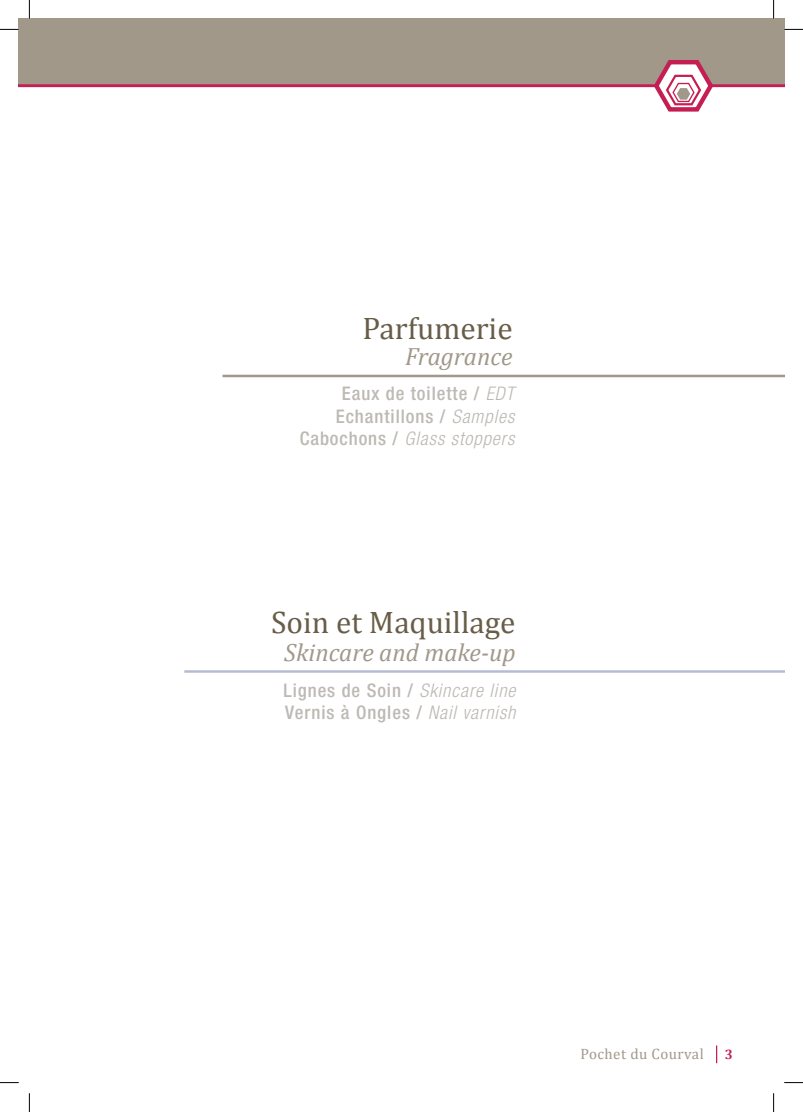
<style>
.page{position:relative;width:803px;height:1112px;background:#fff}
.page>*{position:absolute;margin:0;border:0;box-sizing:border-box;transform-origin:0 0}
.t1{font:31.25px "Cambria";color:#685d49}
.t2{font:italic 25px "Cambria";color:#a1988a}
.t3{font:500 condensed 18.75px/22.5px "Helvetica Neue";letter-spacing:.05em;color:#bdb9b4;text-align:right}
.t4{font:15px "Cambria";letter-spacing:.03em;color:#a1988a}
.t5{font:700 13.75px "Cambria";color:#c51e53}
.s1{font-weight:300;font-style:italic}
</style>
<div class="page">
<div style="left:19px;top:19px;width:765px;height:65px;background:#a1988a"></div>
<hr style="left:19px;top:84px;width:765px;height:3px;background:#c51e53">
<svg style="left:651px;top:60px;width:65px;height:52px"></svg>
<svg style="left:716px;top:1045px;width:1px;height:17px"></svg>
<hr style="left:184px;top:670px;width:600px;height:2px;background:#b5bbd4">
<hr style="left:222px;top:374px;width:562px;height:3px;background:#a1988a">
<svg style="left:0;top:29px;width:19px;height:1px"></svg>
<svg style="left:784px;top:29px;width:19px;height:1px"></svg>
<svg style="left:0;top:1082px;width:19px;height:1px"></svg>
<svg style="left:784px;top:1082px;width:19px;height:1px"></svg>
<svg style="left:29px;top:0;width:1px;height:19px"></svg>
<svg style="left:29px;top:1093px;width:1px;height:18px"></svg>
<svg style="left:773px;top:0;width:1px;height:19px"></svg>
<svg style="left:773px;top:1093px;width:1px;height:18px"></svg>
<h1 class="t1" style="left:362px;top:310px;width:152px">Parfumerie</h1>
<h2 class="t2" style="left:405px;top:341px;width:109px">Fragrance</h2>
<p class="t3" style="left:300px;top:382px;width:216px">Eaux de toilette / <span class="s1">EDT<br></span>Echantillons / <span class="s1">Samples<br></span>Cabochons / <span class="s1">Glass stoppers</span></p>
<h1 class="t1" style="left:271px;top:603px;width:246px">Soin et Maquillage</h1>
<h2 class="t2" style="left:284px;top:636px;width:233px">Skincare and make-up</h2>
<p class="t3" style="left:283px;top:678px;width:234px;text-align:left">Lignes de Soin / <span class="s1">Skincare line<br></span>Vernis à Ongles / <span class="s1">Nail varnish</span></p>
<p class="t4" style="left:580px;top:1045px;width:125px">Pochet du Courval</p>
<p class="t5" style="left:725px;top:1045px;width:10px">3</p>
</div>
